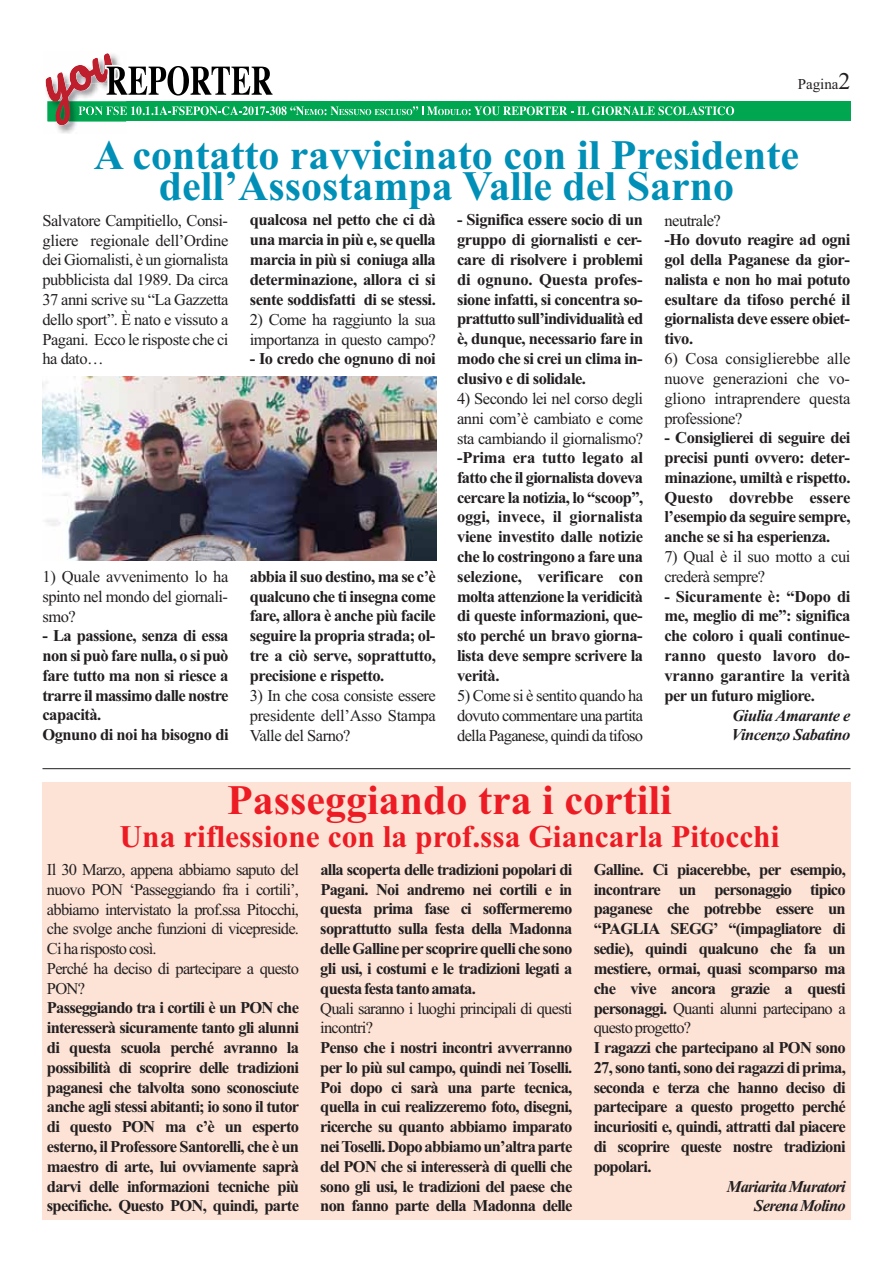
<style>
.page{position:relative;width:893px;height:1263px;background:#fff}
.page>*{position:absolute;margin:0;border:0;box-sizing:border-box;transform-origin:0 0}
.t1{font:700 42px/31.5px "Times New Roman";color:#008fb6;text-align:center}
.t2{font:700 42px "Times New Roman";color:#ed1c24}
.t3{font:700 31.5px "Times New Roman";color:#ed1c24}
.t4{font:700 16.5px/19.8px "Times New Roman";letter-spacing:-.03em;color:#231f20;text-align:justify}
.t5{font:16.5px/19.8px "Times New Roman";letter-spacing:-.03em;color:#231f20;text-align:justify}
.t6{font:italic 700 16.5px/19.5px "Times New Roman";letter-spacing:-.045em;color:#231f20}
.t7{font:15px "Times New Roman";color:#231f20}
.s1{font-size:24px}
.s2{font-weight:400}
</style>
<div class="page">
<div style="left:42px;top:782px;width:808px;height:438px;background:#fde3d6"></div>
<div style="left:47px;top:102px;width:803px;height:19px;background:#00a650"></div>
<svg style="left:46px;top:53px;width:688px;height:69px"></svg>
<img style="left:45px;top:79px;width:81px;height:5px">
<img style="left:46px;top:95px;width:80px;height:39px">
<img style="left:42px;top:376px;width:395px;height:185px">
<hr style="left:42px;top:768px;width:808px;height:1px;background:#231f20">
<p class="t7" style="left:798px;top:79px;width:54px">Pagina<span class="s1">2</span></p>
<h1 class="t1" style="left:94px;top:144px;width:707px">A contatto ravvicinato con il Presidente dell’Assostampa Valle del Sarno</h1>
<p class="t5" style="left:42px;top:212px;width:188px">Salvatore Campitiello, Consi&shy;gliere regionale dell’Ordine dei Giornalisti, è un giornalista pubblicista dal 1989. Da circa 37 anni scrive su “La Gazzetta dello sport”. È nato e vissuto a Pagani. Ecco le risposte che ci ha dato…</p>
<p class="t4" style="left:250px;top:212px;width:188px">qualcosa nel petto che ci dà una marcia in più e, se quella marcia in più si coniuga alla determinazione, allora ci si sente soddisfatti di se stessi.</p>
<p class="t5" style="left:250px;top:311px;width:188px">2) Come ha raggiunto la sua importanza in questo campo?</p>
<p class="t4" style="left:250px;top:350px;width:188px">- Io credo che ognuno di noi</p>
<p class="t5" style="left:42px;top:568px;width:188px">1) Quale avvenimento lo ha spinto nel mondo del giornali&shy;smo?</p>
<p class="t4" style="left:42px;top:628px;width:188px;text-align:left">- La passione, senza di essa non si può fare nulla, o si può fare tutto ma non si riesce a trarre il massimo dalle nostre capacità.<br>Ognuno di noi ha bisogno di</p>
<p class="t4" style="left:250px;top:568px;width:188px">abbia il suo destino, ma se c’è qualcuno che ti insegna come fare, allora è anche più facile seguire la propria strada; ol&shy;tre a ciò serve, soprattutto, precisione e rispetto.</p>
<p class="t5" style="left:250px;top:687px;width:188px">3) In che cosa consiste essere presidente dell’Asso Stampa Valle del Sarno?</p>
<p class="t4" style="left:457px;top:212px;width:188px">- Significa essere socio di un gruppo di giornalisti e cer&shy;care di risolvere i problemi di ognuno. Questa profes&shy;sione infatti, si concentra so&shy;prattutto sull’individualità ed è, dunque, necessario fare in modo che si crei un clima in&shy;clusivo e di solidale.</p>
<p class="t5" style="left:457px;top:390px;width:188px">4) Secondo lei nel corso degli anni com’è cambiato e come sta cambiando il giornalismo?</p>
<p class="t4" style="left:457px;top:449px;width:188px">-Prima era tutto legato al fatto che il giornalista doveva cercare la notizia, lo “scoop”, oggi, invece, il giornalista viene investito dalle notizie che lo costringono a fare una selezione, verificare con molta attenzione la veridicità di queste informazioni, que&shy;sto perché un bravo giorna&shy;lista deve sempre scrivere la verità.</p>
<p class="t5" style="left:457px;top:687px;width:188px">5) Come si è sentito quando ha dovuto commentare una partita della Paganese, quindi da tifoso</p>
<p class="t5" style="left:664px;top:212px;width:58px">neutrale?</p>
<p class="t4" style="left:664px;top:232px;width:188px">-Ho dovuto reagire ad ogni gol della Paganese da gior&shy;nalista e non ho mai potuto esultare da tifoso perché il giornalista deve essere obiet&shy;tivo.</p>
<p class="t5" style="left:664px;top:350px;width:188px">6) Cosa consiglierebbe alle nuove generazioni che vo&shy;gliono intraprendere questa professione?</p>
<p class="t4" style="left:664px;top:430px;width:188px">- Consiglierei di seguire dei precisi punti ovvero: deter&shy;minazione, umiltà e rispetto.<br>Questo dovrebbe essere l’esempio da seguire sempre, anche se si ha esperienza.</p>
<p class="t5" style="left:664px;top:548px;width:188px">7) Qual è il suo motto a cui crederà sempre?</p>
<p class="t4" style="left:664px;top:588px;width:188px">- Sicuramente è: “Dopo di me, meglio di me”: significa che coloro i quali continue&shy;ranno questo lavoro do&shy;vranno garantire la verità per un futuro migliore.</p>
<p class="t6" style="left:731px;top:707px;width:121px">Giulia Amarante e<br>Vincenzo Sabatino</p>
<h1 class="t2" style="left:227px;top:787px;width:446px">Passeggiando tra i cortili</h1>
<h2 class="t3" style="left:119px;top:827px;width:662px">Una riflessione con la prof.ssa Giancarla Pitocchi</h2>
<p class="t5" style="left:47px;top:861px;width:254px;text-align:left">Il 30 Marzo, appena abbiamo saputo del nuovo PON ‘Passeggiando fra i cortili’, abbiamo intervistato la prof.ssa Pitocchi, che svolge anche funzioni di vicepreside.<br>Ci ha risposto così.<br>Perché ha deciso di partecipare a questo<br>PON?</p>
<p class="t4" style="left:47px;top:1000px;width:254px">Passeggiando tra i cortili è un PON che interesserà sicuramente tanto gli alunni di questa scuola perché avranno la possibilità di scoprire delle tradizioni paganesi che talvolta sono sconosciute anche agli stessi abitanti; io sono il tutor di questo PON ma c’è un esperto esterno, il Professore Santorelli, che è un maestro di arte, lui ovviamente saprà darvi delle informazioni tecniche più specifiche. Questo PON, quindi, parte</p>
<p class="t4" style="left:320px;top:861px;width:254px">alla scoperta delle tradizioni popolari di Pagani. Noi andremo nei cortili e in questa prima fase ci soffermeremo soprattutto sulla festa della Madonna delle Galline per scoprire quelli che sono gli usi, i costumi e le tradizioni legati a questa festa tanto amata.</p>
<p class="t5" style="left:320px;top:1000px;width:254px">Quali saranno i luoghi principali di questi incontri?</p>
<p class="t4" style="left:320px;top:1039px;width:254px">Penso che i nostri incontri avverranno per lo più sul campo, quindi nei Toselli.<br>Poi dopo ci sarà una parte tecnica, quella in cui realizzeremo foto, disegni, ricerche su quanto abbiamo imparato nei Toselli. Dopo abbiamo un’altra parte del PON che si interesserà di quelli che sono gli usi, le tradizioni del paese che non fanno parte della Madonna delle</p>
<p class="t4" style="left:594px;top:861px;width:254px">Galline. Ci piacerebbe, per esempio, incontrare un personaggio tipico paganese che potrebbe essere un “PAGLIA SEGG’ “(impagliatore di sedie), quindi qualcuno che fa un mestiere, ormai, quasi scomparso ma che vive ancora grazie a questi personaggi. <span class="s2">Quanti alunni partecipano a questo progetto?</span></p>
<p class="t4" style="left:594px;top:1039px;width:254px">I ragazzi che partecipano al PON sono 27, sono tanti, sono dei ragazzi di prima, seconda e terza che hanno deciso di partecipare a questo progetto perché incuriositi e, quindi, attratti dal piacere di scoprire queste nostre tradizioni popolari.</p>
<p class="t6" style="left:727px;top:1178px;width:120px;text-align:right">Mariarita Muratori<br>Serena Molino</p>
</div>
